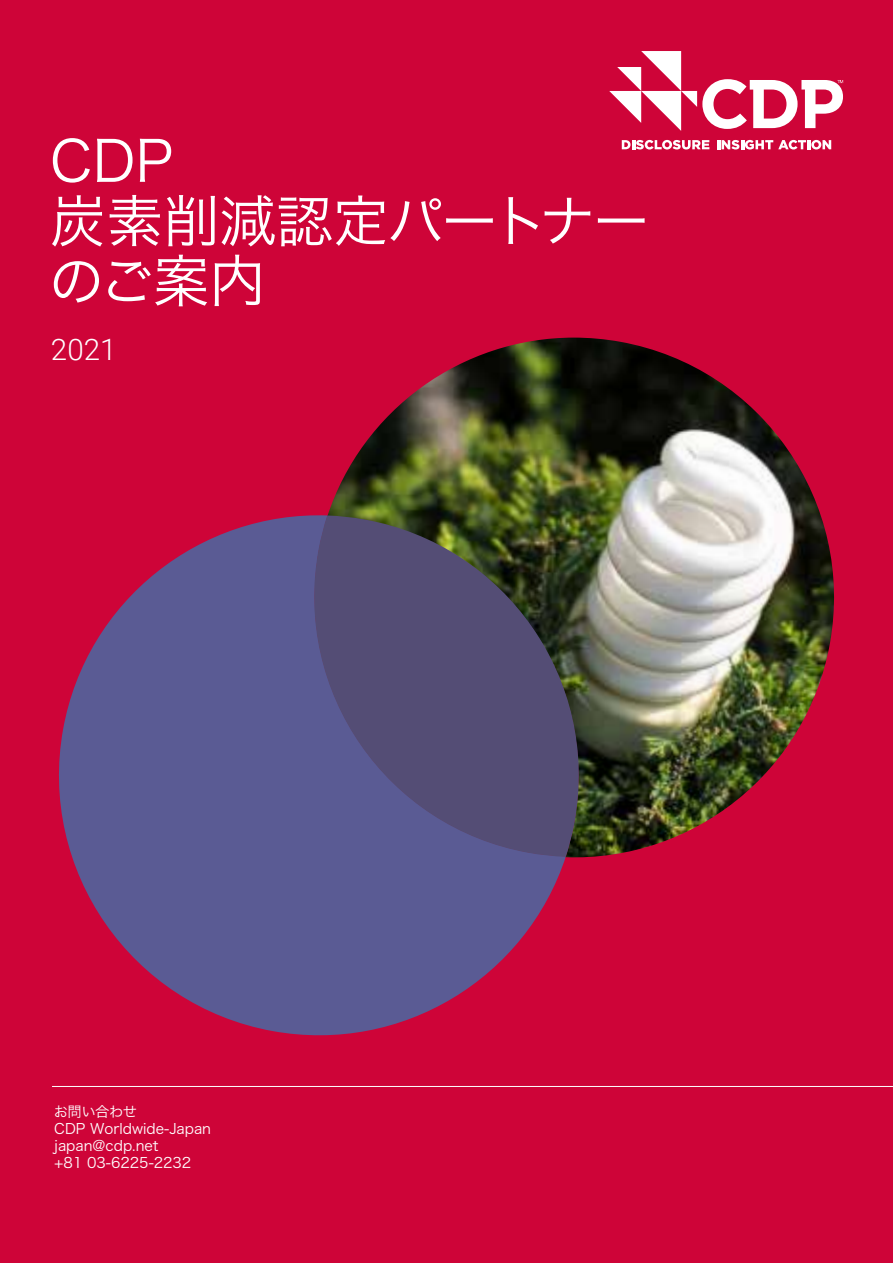
<style>
.page{position:relative;width:893px;height:1263px;background:#ce0438}
.page>*{position:absolute;margin:0;border:0;box-sizing:border-box;transform-origin:0 0}
.t1{font:56.55px/60px "Hira Kaku Pro W3";letter-spacing:-.01em;color:#fff}
.t2{font:300 29.55px "Roboto";color:#fff}
.t3{font:14.25px/17.1px "Hira Kaku Pro W3";color:#fff}
</style>
<div class="page">
<hr style="left:52px;top:1086px;width:841px;height:1px;background:#fff">
<svg style="left:59px;top:516px;width:505px;height:520px;fill:#5a5b94"></svg>
<img style="left:327px;top:338px;width:508px;height:524px">
<svg style="left:293px;top:515px;width:307px;height:342px;background:#4f4d69"></svg>
<svg style="left:609px;top:51px;width:234px;height:80px"></svg>
<svg style="left:622px;top:140px;width:87px;height:9px"></svg>
<svg style="left:717px;top:140px;width:114px;height:9px"></svg>
<h1 class="t1" style="left:48px;top:127px;width:603px">CDP<br>炭素削減認定パートナーのご案内</h1>
<h2 class="t2" style="left:51px;top:329px;width:67px">2021</h2>
<p class="t3" style="left:54px;top:1101px;width:159px">お問い合わせ<br>CDP Worldwide-Japan japan@cdp.net<br>+81 03-6225-2232</p>
</div>
